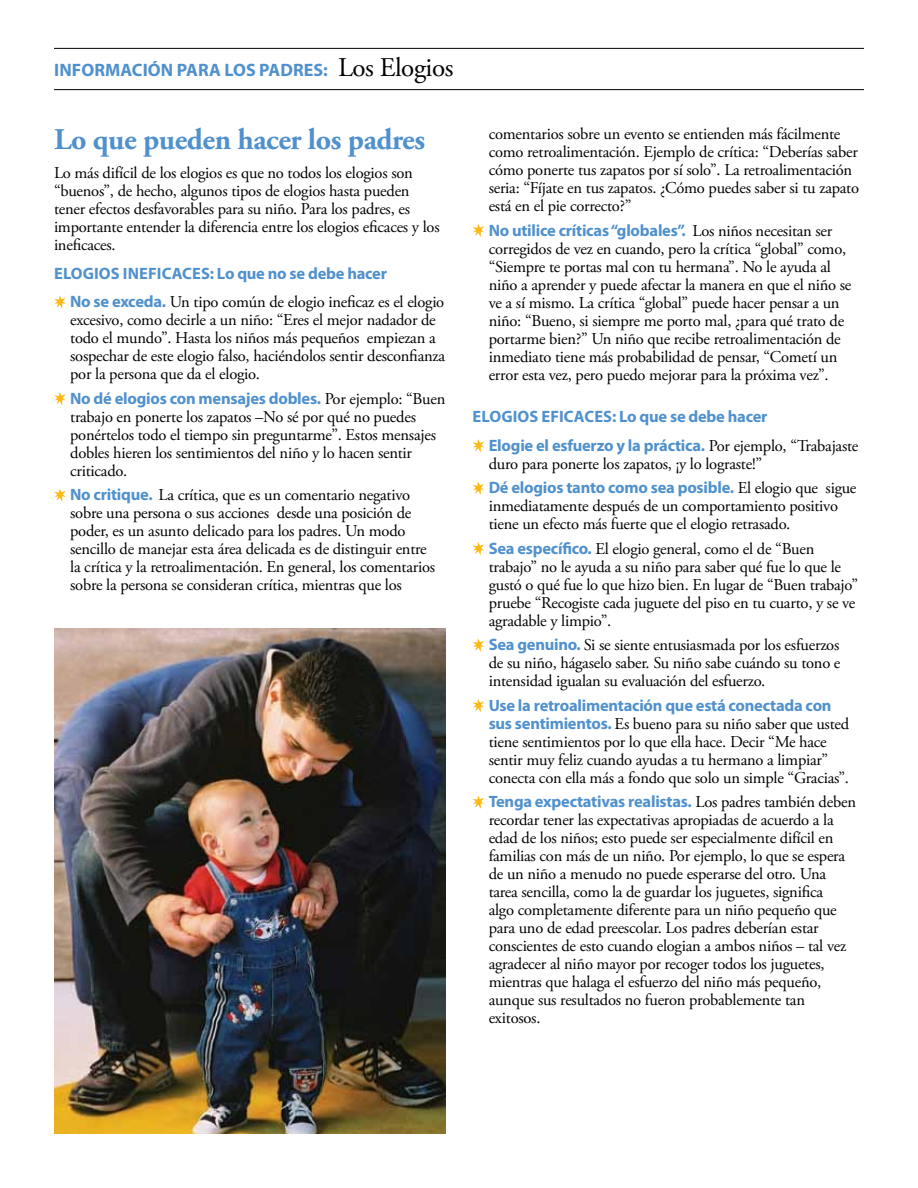
<style>
.page{position:relative;width:918px;height:1188px;background:#fff}
.page>*{position:absolute;margin:0;border:0;box-sizing:border-box;transform-origin:0 0}
.t1{font:700 30px "Adobe Garamond Pro";letter-spacing:-.015em;color:#5091cd}
.t2{font:700 18px "Myriad Pro";letter-spacing:.005em;color:#5091cd}
.t3{font:16.5px/18px "Adobe Garamond Pro";letter-spacing:-.015em;color:#000}
.t4{font:700 16.5px/28.8px "Myriad Pro";letter-spacing:-.015em;color:#5091cd}
.s1{font-family:"Adobe Garamond Pro";font-weight:400;font-size:27px;color:#000}
.s2{font-family:"Myriad Pro";font-weight:700;color:#5091cd}
.s3{font-family:"Adobe Garamond Pro";font-weight:400;color:#000}
</style>
<div class="page">
<hr style="left:54px;top:48px;width:810px;height:1px;background:#000">
<hr style="left:54px;top:89px;width:810px;height:1px;background:#000">
<svg style="left:54px;top:295px;width:12px;height:14px"></svg>
<svg style="left:54px;top:392px;width:12px;height:13px"></svg>
<svg style="left:54px;top:488px;width:12px;height:14px"></svg>
<svg style="left:472px;top:224px;width:12px;height:13px"></svg>
<svg style="left:472px;top:439px;width:12px;height:14px"></svg>
<svg style="left:472px;top:482px;width:12px;height:13px"></svg>
<svg style="left:472px;top:542px;width:12px;height:13px"></svg>
<svg style="left:472px;top:638px;width:12px;height:14px"></svg>
<svg style="left:472px;top:699px;width:12px;height:13px"></svg>
<svg style="left:472px;top:795px;width:12px;height:14px"></svg>
<img style="left:54px;top:628px;width:392px;height:506px">
<p class="t2" style="left:54px;top:58px;width:401px">INFORMACIÓN PARA LOS PADRES: <span class="s1">Los Elogios</span></p>
<h1 class="t1" style="left:54px;top:122px;width:373px">Lo que pueden hacer los padres</h1>
<p class="t3" style="left:54px;top:164px;width:387px">Lo más difícil de los elogios es que no todos los elogios son “buenos”, de hecho, algunos tipos de elogios hasta pueden tener efectos desfavorables para su niño. Para los padres, es importante entender la diferencia entre los elogios eficaces y los ineficaces.</p>
<p class="t4" style="left:54px;top:258px;width:334px">ELOGIOS INEFICACES: Lo que no se debe hacer</p>
<p class="t3" style="left:70px;top:294px;width:376px"><span class="s2">No se exceda.</span> Un tipo común de elogio ineficaz es el elogio excesivo, como decirle a un niño: “Eres el mejor nadador de todo el mundo”. Hasta los niños más pequeños empiezan a sospechar de este elogio falso, haciéndolos sentir desconfianza por la persona que da el elogio.</p>
<p class="t4" style="left:70px;top:383px;width:377px">No dé elogios con mensajes dobles. <span class="s3">Por ejemplo: “Buen</span></p>
<p class="t3" style="left:70px;top:408px;width:367px">trabajo en ponerte los zapatos –No sé por qué no puedes ponértelos todo el tiempo sin preguntarme”. Estos mensajes dobles hieren los sentimientos del niño y lo hacen sentir criticado.</p>
<p class="t3" style="left:70px;top:487px;width:367px"><span class="s2">No critique.</span> La crítica, que es un comentario negativo sobre una persona o sus acciones desde una posición de poder, es un asunto delicado para los padres. Un modo sencillo de manejar esta área delicada es de distinguir entre la crítica y la retroalimentación. En general, los comentarios sobre la persona se consideran crítica, mientras que los</p>
<p class="t3" style="left:489px;top:126px;width:372px">comentarios sobre un evento se entienden más fácilmente como retroalimentación. Ejemplo de crítica: “Deberías saber cómo ponerte tus zapatos por sí solo”. La retroalimentación seria: “Fíjate en tus zapatos. ¿Cómo puedes saber si tu zapato está en el pie correcto?”</p>
<p class="t4" style="left:489px;top:215px;width:345px">No utilice críticas “globales”. <span class="s3">Los niños necesitan ser</span></p>
<p class="t3" style="left:489px;top:240px;width:364px">corregidos de vez en cuando, pero la crítica “global” como, “Siempre te portas mal con tu hermana”. No le ayuda al niño a aprender y puede afectar la manera en que el niño se ve a sí mismo. La crítica “global” puede hacer pensar a un niño: “Bueno, si siempre me porto mal, ¿para qué trato de portarme bien?” Un niño que recibe retroalimentación de inmediato tiene más probabilidad de pensar, “Cometí un error esta vez, pero puedo mejorar para la próxima vez”.</p>
<p class="t4" style="left:489px;top:402px;width:371px;text-indent:-16px">ELOGIOS EFICACES: Lo que se debe hacer<br>Elogie el esfuerzo y la práctica. <span class="s3">Por ejemplo, “Trabajaste</span></p>
<p class="t3" style="left:489px;top:455px;width:275px">duro para ponerte los zapatos, ¡y lo lograste!”</p>
<p class="t4" style="left:489px;top:473px;width:369px">Dé elogios tanto como sea posible. <span class="s3">El elogio que sigue</span></p>
<p class="t3" style="left:489px;top:498px;width:351px">inmediatamente después de un comportamiento positivo tiene un efecto más fuerte que el elogio retrasado.</p>
<p class="t3" style="left:489px;top:540px;width:371px"><span class="s2">Sea específico.</span> El elogio general, como el de “Buen trabajo” no le ayuda a su niño para saber qué fue lo que le gustó o qué fue lo que hizo bien. En lugar de “Buen trabajo” pruebe “Recogiste cada juguete del piso en tu cuarto, y se ve agradable y limpio”.</p>
<p class="t3" style="left:489px;top:637px;width:353px;text-align:justify"><span class="s2">Sea genuino.</span> Si se siente entusiasmada por los esfuerzos de su niño, hágaselo saber. Su niño sabe cuándo su tono e intensidad igualan su evaluación del esfuerzo.</p>
<p class="t4" style="left:489px;top:690px;width:344px">Use la retroalimentación que está conectada con</p>
<p class="t3" style="left:489px;top:715px;width:362px"><span class="s2">sus sentimientos.</span> Es bueno para su niño saber que usted tiene sentimientos por lo que ella hace. Decir “Me hace sentir muy feliz cuando ayudas a tu hermano a limpiar” conecta con ella más a fondo que solo un simple “Gracias”.</p>
<p class="t4" style="left:489px;top:787px;width:369px">Tenga expectativas realistas. <span class="s3">Los padres también deben</span></p>
<p class="t3" style="left:489px;top:812px;width:359px">recordar tener las expectativas apropiadas de acuerdo a la edad de los niños; esto puede ser especialmente difícil en familias con más de un niño. Por ejemplo, lo que se espera de un niño a menudo no puede esperarse del otro. Una tarea sencilla, como la de guardar los juguetes, significa algo completamente diferente para un niño pequeño que para uno de edad preescolar. Los padres deberían estar conscientes de esto cuando elogian a ambos niños – tal vez agradecer al niño mayor por recoger todos los juguetes, mientras que halaga el esfuerzo del niño más pequeño, aunque sus resultados no fueron probablemente tan exitosos.</p>
</div>
